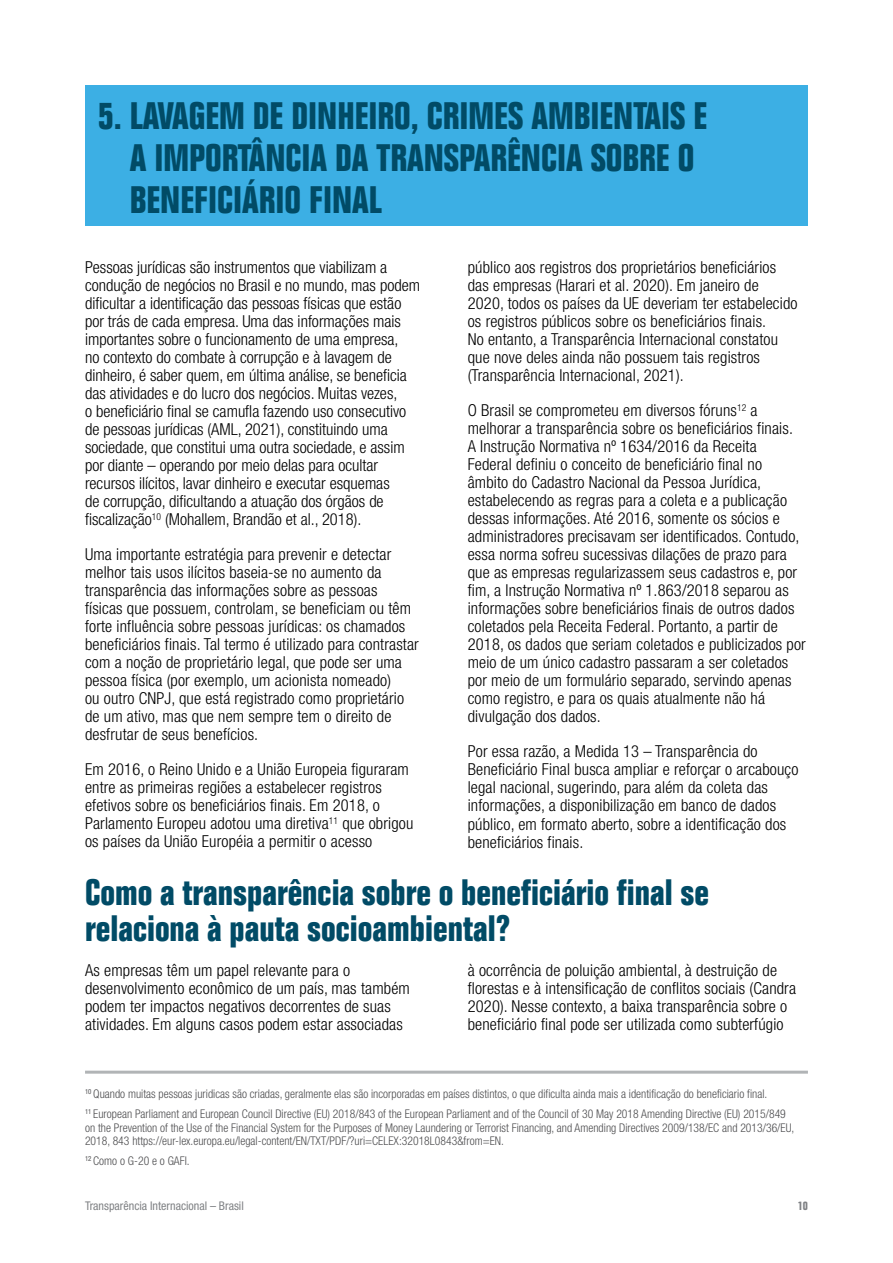
<style>
.page{position:relative;width:893px;height:1263px;background:#fff}
.page>*{position:absolute;margin:0;border:0;box-sizing:border-box;transform-origin:0 0}
.t1{font:700 condensed 37.5px/42px "Folio Std";color:#014b66}
.t2{font:700 condensed 36px/36px "Folio Std";color:#014b66}
.t3{font:300 condensed 16.5px/18px "Helvetica Neue LT Std";letter-spacing:.01em;color:#000}
.t4{font:300 condensed 12px/20px "Helvetica Neue LT Std";color:#4d4d4f}
.t5{font:condensed 12px "Helvetica Neue LT Std";color:#808285}
.t6{font:700 condensed 12px "Folio Std";color:#808285}
</style>
<div class="page">
<div style="left:85px;top:85px;width:723px;height:141px;background:#3cafe4"></div>
<hr style="left:85px;top:1071px;width:723px;height:3px;background:#b1b4b6">
<h1 class="t1" style="left:130px;top:96px;width:579px;text-indent:-32px">5. LAVAGEM DE DINHEIRO, CRIMES AMBIENTAIS E<br>A IMPORTÂNCIA DA TRANSPARÊNCIA SOBRE O<br>BENEFICIÁRIO FINAL</h1>
<p class="t3" style="left:468px;top:258px;width:331px">público aos registros dos proprietários beneficiários das empresas (Harari et al. 2020). Em janeiro de 2020, todos os países da UE deveriam ter estabelecido os registros públicos sobre os beneficiários finais.<br>No entanto, a Transparência Internacional constatou que nove deles ainda não possuem tais registros (Transparência Internacional, 2021).</p>
<p class="t3" style="left:468px;top:401px;width:340px">O Brasil se comprometeu em diversos fóruns<sup>12</sup> a melhorar a transparência sobre os beneficiários finais.<br>A Instrução Normativa nº 1634/2016 da Receita<br>Federal definiu o conceito de beneficiário final no âmbito do Cadastro Nacional da Pessoa Jurídica, estabelecendo as regras para a coleta e a publicação dessas informações. Até 2016, somente os sócios e administradores precisavam ser identificados. Contudo, essa norma sofreu sucessivas dilações de prazo para que as empresas regularizassem seus cadastros e, por fim, a Instrução Normativa nº 1.863/2018 separou as informações sobre beneficiários finais de outros dados coletados pela Receita Federal. Portanto, a partir de 2018, os dados que seriam coletados e publicizados por meio de um único cadastro passaram a ser coletados por meio de um formulário separado, servindo apenas como registro, e para os quais atualmente não há divulgação dos dados.</p>
<p class="t3" style="left:468px;top:742px;width:332px">Por essa razão, a Medida 13 – Transparência do Beneficiário Final busca ampliar e reforçar o arcabouço legal nacional, sugerindo, para além da coleta das informações, a disponibilização em banco de dados público, em formato aberto, sobre a identificação dos beneficiários finais.</p>
<h2 class="t2" style="left:85px;top:875px;width:626px">Como a transparência sobre o beneficiário final se relaciona à pauta socioambiental?</h2>
<p class="t3" style="left:85px;top:961px;width:326px">As empresas têm um papel relevante para o desenvolvimento econômico de um país, mas também podem ter impactos negativos decorrentes de suas atividades. Em alguns casos podem estar associadas</p>
<p class="t3" style="left:468px;top:961px;width:330px">à ocorrência de poluição ambiental, à destruição de florestas e à intensificação de conflitos sociais (Candra 2020). Nesse contexto, a baixa transparência sobre o beneficiário final pode ser utilizada como subterfúgio</p>
<p class="t3" style="left:85px;top:258px;width:336px">Pessoas jurídicas são instrumentos que viabilizam a condução de negócios no Brasil e no mundo, mas podem dificultar a identificação das pessoas físicas que estão por trás de cada empresa. Uma das informações mais importantes sobre o funcionamento de uma empresa,<br>no contexto do combate à corrupção e à lavagem de dinheiro, é saber quem, em última análise, se beneficia das atividades e do lucro dos negócios. Muitas vezes,<br>o beneficiário final se camufla fazendo uso consecutivo de pessoas jurídicas (AML, 2021), constituindo uma sociedade, que constitui uma outra sociedade, e assim por diante – operando por meio delas para ocultar recursos ilícitos, lavar dinheiro e executar esquemas<br>de corrupção, dificultando a atuação dos órgãos de fiscalização<sup>10</sup> (Mohallem, Brandão et al., 2018).</p>
<p class="t3" style="left:85px;top:545px;width:335px">Uma importante estratégia para prevenir e detectar melhor tais usos ilícitos baseia-se no aumento da transparência das informações sobre as pessoas físicas que possuem, controlam, se beneficiam ou têm forte influência sobre pessoas jurídicas: os chamados beneficiários finais. Tal termo é utilizado para contrastar com a noção de proprietário legal, que pode ser uma pessoa física (por exemplo, um acionista nomeado)<br>ou outro CNPJ, que está registrado como proprietário de um ativo, mas que nem sempre tem o direito de desfrutar de seus benefícios.</p>
<p class="t3" style="left:85px;top:760px;width:330px">Em 2016, o Reino Unido e a União Europeia figuraram entre as primeiras regiões a estabelecer registros efetivos sobre os beneficiários finais. Em 2018, o Parlamento Europeu adotou uma diretiva<sup>11</sup> que obrigou os países da União Européia a permitir o acesso</p>
<p class="t4" style="left:85px;top:1084px;width:702px"><sup>10</sup> Quando muitas pessoas juridicas são criadas, geralmente elas são incorporadas em países distintos, o que dificulta ainda mais a identificação do beneficiario final.<br><sup>11</sup> European Parliament and European Council Directive (EU) 2018/843 of the European Parliament and of the Council of 30 May 2018 Amending Directive (EU) 2015/849</p>
<p class="t4" style="left:85px;top:1121px;width:711px;line-height:13.5px">on the Prevention of the Use of the Financial System for the Purposes of Money Laundering or Terrorist Financing, and Amending Directives 2009/138/EC and 2013/36/EU,<br>2018, 843 https://eur-lex.europa.eu/legal-content/EN/TXT/PDF/?uri=CELEX:32018L0843&amp;from=EN.</p>
<p class="t4" style="left:85px;top:1151px;width:106px"><sup>12</sup> Como o G-20 e o GAFI.</p>
<p class="t5" style="left:85px;top:1199px;width:160px">Transparência Internacional – Brasil</p>
<p class="t6" style="left:798px;top:1199px;width:12px">10</p>
</div>
